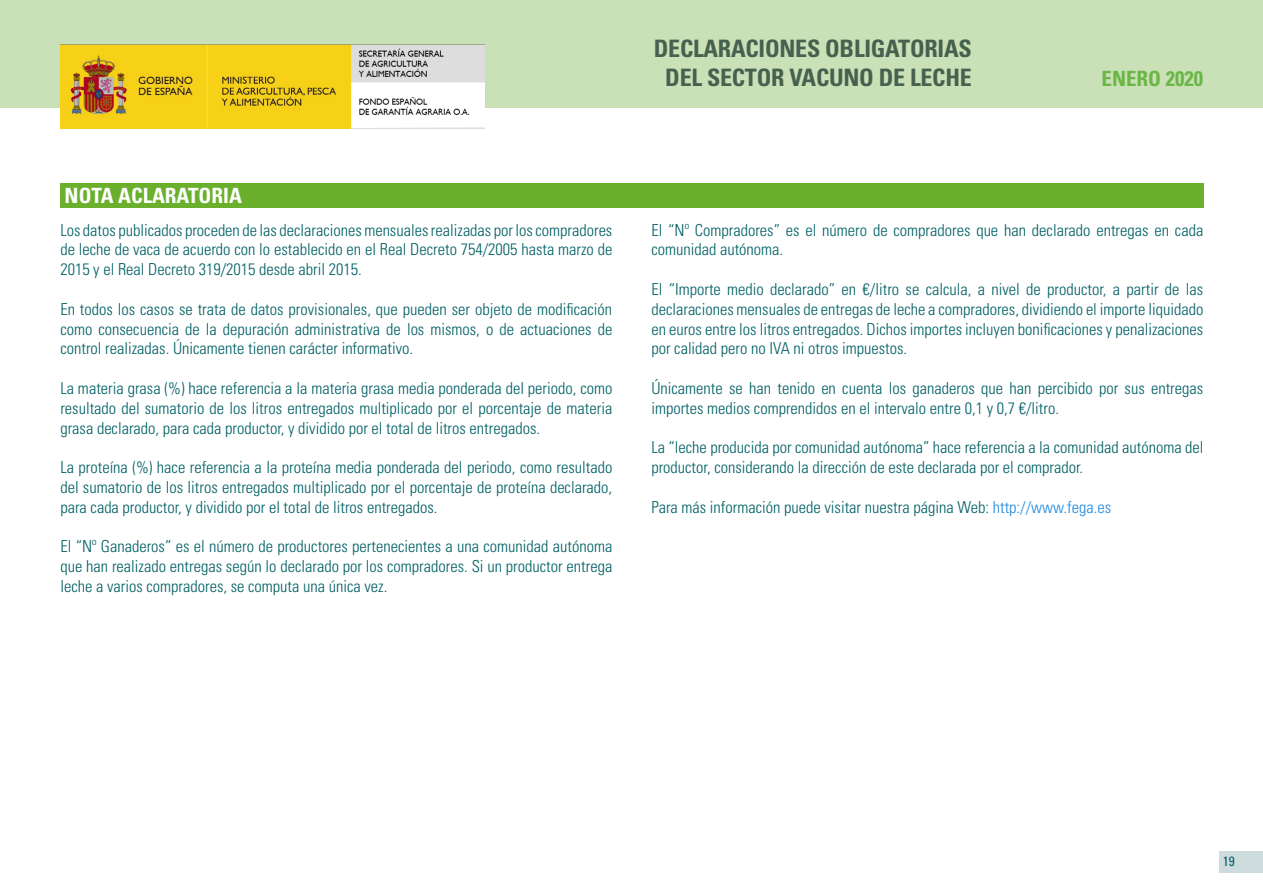
<style>
.page{position:relative;width:1263px;height:893px;background:#fff}
.page>*{position:absolute;margin:0;border:0;box-sizing:border-box;transform-origin:0 0}
.t1{font:700 condensed 24px/28.8px "Univers LT Std";letter-spacing:-.01em;color:#46614f;text-align:center}
.t2{font:700 condensed 21px "Univers LT Std";color:#fff}
.t3{font:700 condensed 21px "Univers LT Std";color:#6bb646}
.t4{font:300 condensed 16.5px/19.8px "Univers LT Std";color:#006065;text-align:justify}
.t5{font:condensed 13.5px "Univers LT Std";color:#046066}
.s1{color:#1f89e0}
</style>
<div class="page">
<div style="left:0;top:0;width:1263px;height:108px;background:#cae0b6"></div>
<img style="left:60px;top:44px;width:424px;height:84px">
<div style="left:1219px;top:851px;width:44px;height:21px;background:#cfdcdd"></div>
<div style="left:60px;top:183px;width:1144px;height:24px;background:#6ab02d"></div>
<h1 class="t1" style="left:654px;top:34px;width:319px">DECLARACIONES OBLIGATORIAS<br>DEL SECTOR VACUNO DE LECHE</h1>
<p class="t3" style="left:1101px;top:66px;width:103px">ENERO 2020</p>
<p class="t2" style="left:65px;top:182px;width:179px">NOTA ACLARATORIA</p>
<p class="t4" style="left:60px;top:220px;width:553px">Los datos publicados proceden de las declaraciones mensuales realizadas por los compradores de leche de vaca de acuerdo con lo establecido en el Real Decreto 754/2005 hasta marzo de 2015 y el Real Decreto 319/2015 desde abril 2015.</p>
<p class="t4" style="left:60px;top:299px;width:553px">En todos los casos se trata de datos provisionales, que pueden ser objeto de modificación como consecuencia de la depuración administrativa de los mismos, o de actuaciones de control realizadas. Únicamente tienen carácter informativo.</p>
<p class="t4" style="left:60px;top:378px;width:553px">La materia grasa (%) hace referencia a la materia grasa media ponderada del periodo, como resultado del sumatorio de los litros entregados multiplicado por el porcentaje de materia grasa declarado, para cada productor, y dividido por el total de litros entregados.</p>
<p class="t4" style="left:60px;top:458px;width:553px">La proteína (%) hace referencia a la proteína media ponderada del periodo, como resultado del sumatorio de los litros entregados multiplicado por el porcentaje de proteína declarado, para cada productor, y dividido por el total de litros entregados.</p>
<p class="t4" style="left:60px;top:537px;width:553px">El “Nº Ganaderos” es el número de productores pertenecientes a una comunidad autónoma que han realizado entregas según lo declarado por los compradores. Si un productor entrega leche a varios compradores, se computa una única vez.</p>
<p class="t4" style="left:651px;top:220px;width:553px">El “Nº Compradores” es el número de compradores que han declarado entregas en cada comunidad autónoma.</p>
<p class="t4" style="left:651px;top:279px;width:553px">El “Importe medio declarado” en €/litro se calcula, a nivel de productor, a partir de las declaraciones mensuales de entregas de leche a compradores, dividiendo el importe liquidado en euros entre los litros entregados. Dichos importes incluyen bonificaciones y penalizaciones por calidad pero no IVA ni otros impuestos.</p>
<p class="t4" style="left:651px;top:378px;width:553px">Únicamente se han tenido en cuenta los ganaderos que han percibido por sus entregas importes medios comprendidos en el intervalo entre 0,1 y 0,7 €/litro.</p>
<p class="t4" style="left:651px;top:438px;width:553px">La “leche producida por comunidad autónoma” hace referencia a la comunidad autónoma del productor, considerando la dirección de este declarada por el comprador.</p>
<p class="t4" style="left:651px;top:497px;width:461px">Para más información puede visitar nuestra página Web: <span class="s1">http://www.fega.es</span></p>
<p class="t5" style="left:1223px;top:853px;width:13px">19</p>
</div>
